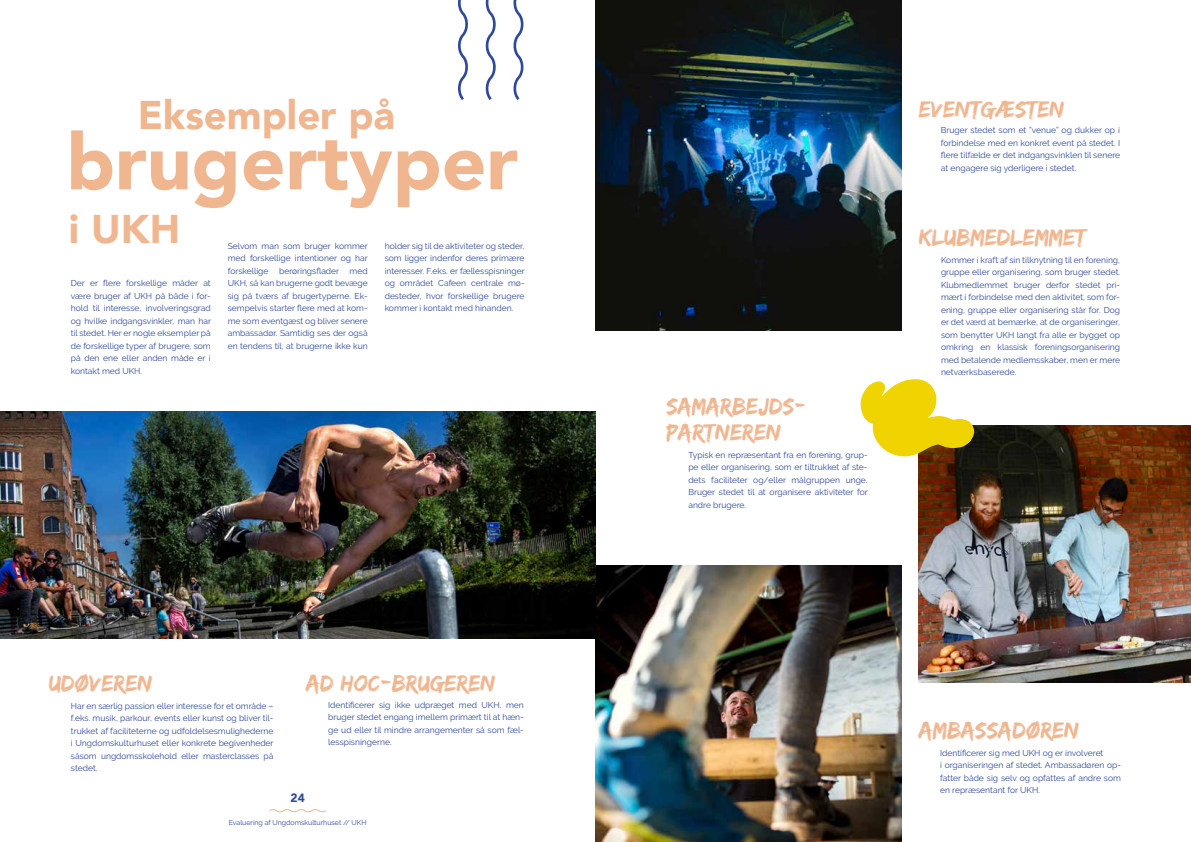
<style>
.page{position:relative;width:1191px;height:842px;background:#fff}
.page>*{position:absolute;margin:0;border:0;box-sizing:border-box;transform-origin:0 0}
.t1{font:900 78px "Avenir";color:#efb690}
.t2{font:900 40px "Avenir";color:#efb690}
.t3{font:24px/26px "Edo";color:#efb690}
.t4{font:900 12px "Avenir";color:#2e4999}
.t5{font:8.5px/12.5px "Raleway";color:#2e4999;text-align:justify}
.t6{font:7px "Raleway";color:#2e4999}
</style>
<div class="page">
<svg style="left:269px;top:809px;width:57px;height:4px"></svg>
<img style="left:595px;top:566px;width:306px;height:276px">
<img style="left:595px;top:0;width:306px;height:330px">
<img style="left:0;top:412px;width:595px;height:227px">
<img style="left:918px;top:425px;width:273px;height:257px">
<svg style="left:860px;top:379px;width:114px;height:77px"></svg>
<svg style="left:458px;top:0;width:10px;height:100px"></svg>
<svg style="left:485px;top:0;width:11px;height:100px"></svg>
<svg style="left:513px;top:0;width:11px;height:100px"></svg>
<h2 class="t2" style="left:138px;top:81px;width:259px">Eksempler på</h2>
<h1 class="t1" style="left:66px;top:95px;width:454px">brugertyper</h1>
<h2 class="t2" style="left:69px;top:195px;width:113px">i UKH</h2>
<p class="t5" style="left:71px;top:277px;width:142px">Der er flere forskellige måder at være bruger af UKH på både i for&shy;hold til interesse, involveringsgrad og hvilke indgangsvinkler, man har til stedet. Her er nogle eksempler på de forskellige typer af brugere, som på den ene eller anden måde er i kontakt med UKH.</p>
<p class="t5" style="left:228px;top:239px;width:142px">Selvom man som bruger kommer med forskellige intentioner og har forskellige berøringsflader med UKH, så kan brugerne godt bevæge sig på tværs af brugertyperne. Ek&shy;sempelvis starter flere med at kom&shy;me som eventgæst og bliver senere ambassadør. Samtidig ses der også en tendens til, at brugerne ikke kun</p>
<p class="t5" style="left:385px;top:239px;width:142px">holder sig til de aktiviteter og steder, som ligger indenfor deres primære interesser. F.eks. er fællesspisninger og området Cafeen centrale mø&shy;desteder, hvor forskellige brugere kommer i kontakt med hinanden.</p>
<h3 class="t3" style="left:49px;top:669px;width:105px">udøveren</h3>
<p class="t5" style="left:71px;top:699px;width:204px">Har en særlig passion eller interesse for et område – f.eks. musik, parkour, events eller kunst og bliver til&shy;trukket af faciliteterne og udfoldelsesmulighederne i Ungdomskulturhuset eller konkrete begivenheder såsom ungdomsskolehold eller masterclasses på stedet.</p>
<h3 class="t3" style="left:306px;top:669px;width:191px">Ad hoc-brugeren</h3>
<p class="t5" style="left:328px;top:698px;width:197px">Identificerer sig ikke udpræget med UKH, men bruger stedet engang imellem primært til at hæn&shy;ge ud eller til mindre arrangementer så som fæl&shy;lesspisningerne.</p>
<h3 class="t4" style="left:291px;top:787px;width:16px">24</h3>
<p class="t6" style="left:229px;top:818px;width:139px">Evaluering af Ungdomskulturhuset // UKH</p>
<h3 class="t3" style="left:666px;top:393px;width:141px">Samarbejds&shy;partneren</h3>
<p class="t5" style="left:688px;top:448px;width:181px">Typisk en repræsentant fra en forening, grup&shy;pe eller organisering, som er tiltrukket af ste&shy;dets faciliteter og/eller målgruppen unge.<br>Bruger stedet til at organisere aktiviteter for andre brugere.</p>
<h3 class="t3" style="left:918px;top:95px;width:147px">Eventgæsten</h3>
<p class="t5" style="left:941px;top:124px;width:181px">Bruger stedet som et ”venue” og dukker op i forbindelse med en konkret event på stedet. I flere tilfælde er det indgangsvinklen til senere at engagere sig yderligere i stedet.</p>
<h3 class="t3" style="left:919px;top:224px;width:169px">Klubmedlemmet</h3>
<p class="t5" style="left:941px;top:253px;width:181px">Kommer i kraft af sin tilknytning til en forening, gruppe eller organisering, som bruger stedet.<br>Klubmedlemmet bruger derfor stedet pri&shy;mært i forbindelse med den aktivitet, som for&shy;ening, gruppe eller organisering står for. Dog er det værd at bemærke, at de organiseringer, som benytter UKH langt fra alle er bygget op omkring en klassisk foreningsorganisering med betalende medlemsskaber, men er mere netværksbaserede.</p>
<h3 class="t3" style="left:918px;top:717px;width:162px">Ambassadøren</h3>
<p class="t5" style="left:940px;top:746px;width:182px;text-align:left">Identificerer sig med UKH og er involveret<br>i organiseringen af stedet. Ambassadøren op&shy;fatter både sig selv og opfattes af andre som en repræsentant for UKH.</p>
</div>
